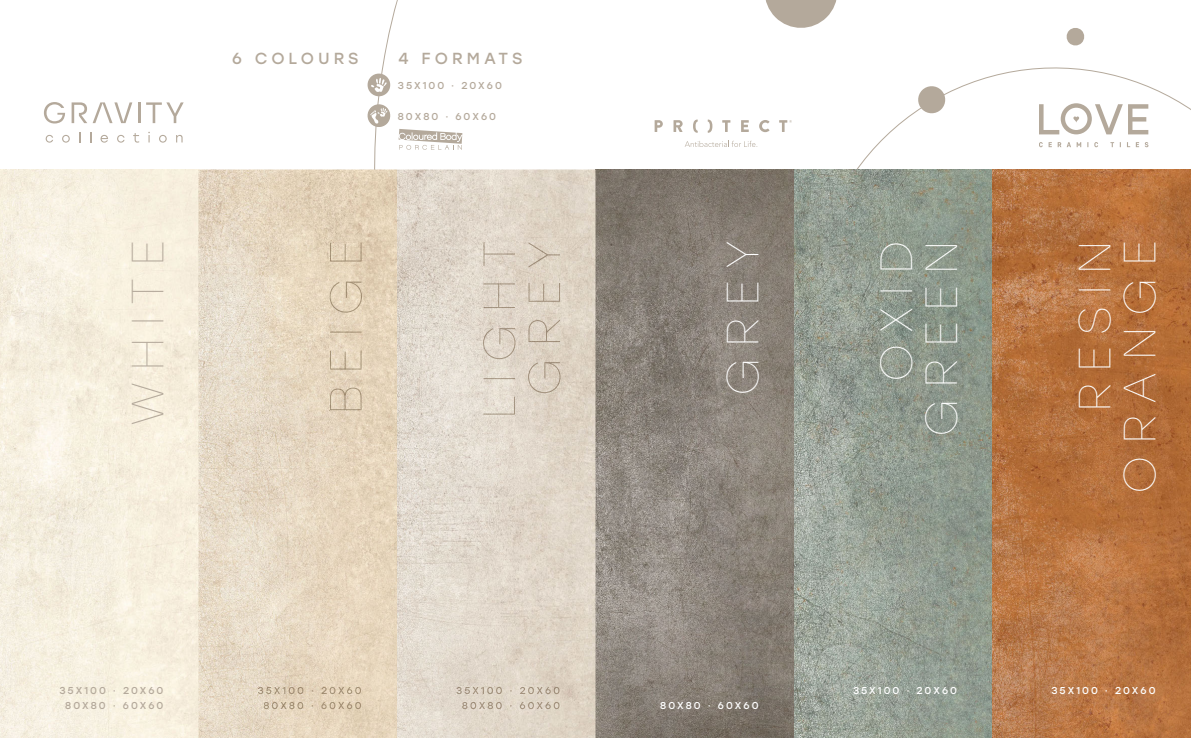
<style>
.page{position:relative;width:1191px;height:738px;background:#fff}
.page>*{position:absolute;margin:0;border:0;box-sizing:border-box;transform-origin:0 0}
.t1{font:100 45px/45px "Stolzl";letter-spacing:.25em;color:#fff;text-align:right}
.t2{font:100 45px "Stolzl";letter-spacing:.25em;color:#b4a99b}
.t3{font:16px "Stolzl";letter-spacing:.25em;color:#b4a99b}
.t4{font:10px/15px "Stolzl";letter-spacing:.2em;color:#b4a99b;text-align:center}
.t5{font:10px "Stolzl";letter-spacing:.2em;color:#fff}
</style>
<div class="page">
<img style="left:0;top:169px;width:1191px;height:568px">
<svg style="left:765px;top:0;width:72px;height:28px"></svg>
<svg style="left:1066px;top:28px;width:19px;height:18px"></svg>
<img style="left:258px;top:686px;width:103px;height:7px">
<img style="left:264px;top:701px;width:97px;height:7px">
<img style="left:456px;top:686px;width:103px;height:7px">
<img style="left:462px;top:701px;width:98px;height:7px">
<img style="left:329px;top:242px;width:33px;height:168px">
<img style="left:483px;top:240px;width:32px;height:174px">
<img style="left:528px;top:242px;width:32px;height:151px">
<svg style="left:1039px;top:103px;width:109px;height:44px"></svg>
<svg style="left:684px;top:141px;width:73px;height:6px"></svg>
<svg style="left:654px;top:120px;width:9px;height:12px"></svg>
<svg style="left:673px;top:120px;width:9px;height:12px"></svg>
<svg style="left:693px;top:119px;width:4px;height:14px"></svg>
<svg style="left:707px;top:119px;width:5px;height:14px"></svg>
<svg style="left:722px;top:120px;width:8px;height:12px"></svg>
<svg style="left:741px;top:120px;width:7px;height:12px"></svg>
<svg style="left:759px;top:120px;width:10px;height:12px"></svg>
<svg style="left:779px;top:120px;width:13px;height:12px"></svg>
<svg style="left:46px;top:135px;width:7px;height:7px"></svg>
<svg style="left:62px;top:135px;width:8px;height:7px"></svg>
<svg style="left:100px;top:135px;width:8px;height:7px"></svg>
<svg style="left:117px;top:135px;width:8px;height:7px"></svg>
<svg style="left:133px;top:133px;width:6px;height:9px"></svg>
<svg style="left:148px;top:132px;width:2px;height:10px"></svg>
<svg style="left:159px;top:135px;width:8px;height:7px"></svg>
<svg style="left:176px;top:135px;width:7px;height:7px"></svg>
<svg style="left:44px;top:102px;width:21px;height:21px"></svg>
<svg style="left:72px;top:102px;width:15px;height:21px"></svg>
<hr style="left:138px;top:102px;width:3px;height:21px;background:#b4a99b">
<svg style="left:146px;top:102px;width:38px;height:21px"></svg>
<svg style="left:93px;top:102px;width:39px;height:21px"></svg>
<svg style="left:917px;top:86px;width:29px;height:28px"></svg>
<svg style="left:367px;top:72px;width:24px;height:25px"></svg>
<svg style="left:367px;top:103px;width:24px;height:25px"></svg>
<svg style="left:398px;top:129px;width:64px;height:21px"></svg>
<h2 class="t3" style="left:232px;top:47px;width:128px">6 COLOURS</h2>
<h2 class="t3" style="left:398px;top:47px;width:125px">4 FORMATS</h2>
<p class="t4" style="left:398px;top:77px;width:106px">35X100 · 20X60</p>
<p class="t4" style="left:398px;top:108px;width:100px">80X80 · 60X60</p>
<h1 class="t2" style="left:117px;top:426px;width:187px;rotate:-90deg">WHITE</h1>
<h1 class="t1" style="left:719px;top:396px;width:157px;rotate:-90deg">GREY</h1>
<h1 class="t1" style="left:872px;top:437px;width:198px;rotate:-90deg">OXID<br>GREEN</h1>
<h1 class="t1" style="left:1070px;top:493px;width:254px;rotate:-90deg">RESIN<br>ORANGE</h1>
<p class="t4" style="left:59px;top:682px;width:106px">35X100 · 20X60<br>80X80 · 60X60</p>
<p class="t5" style="left:660px;top:698px;width:100px">80X80 · 60X60</p>
<p class="t5" style="left:853px;top:683px;width:106px">35X100 · 20X60</p>
<p class="t5" style="left:1051px;top:683px;width:106px">35X100 · 20X60</p>
</div>
